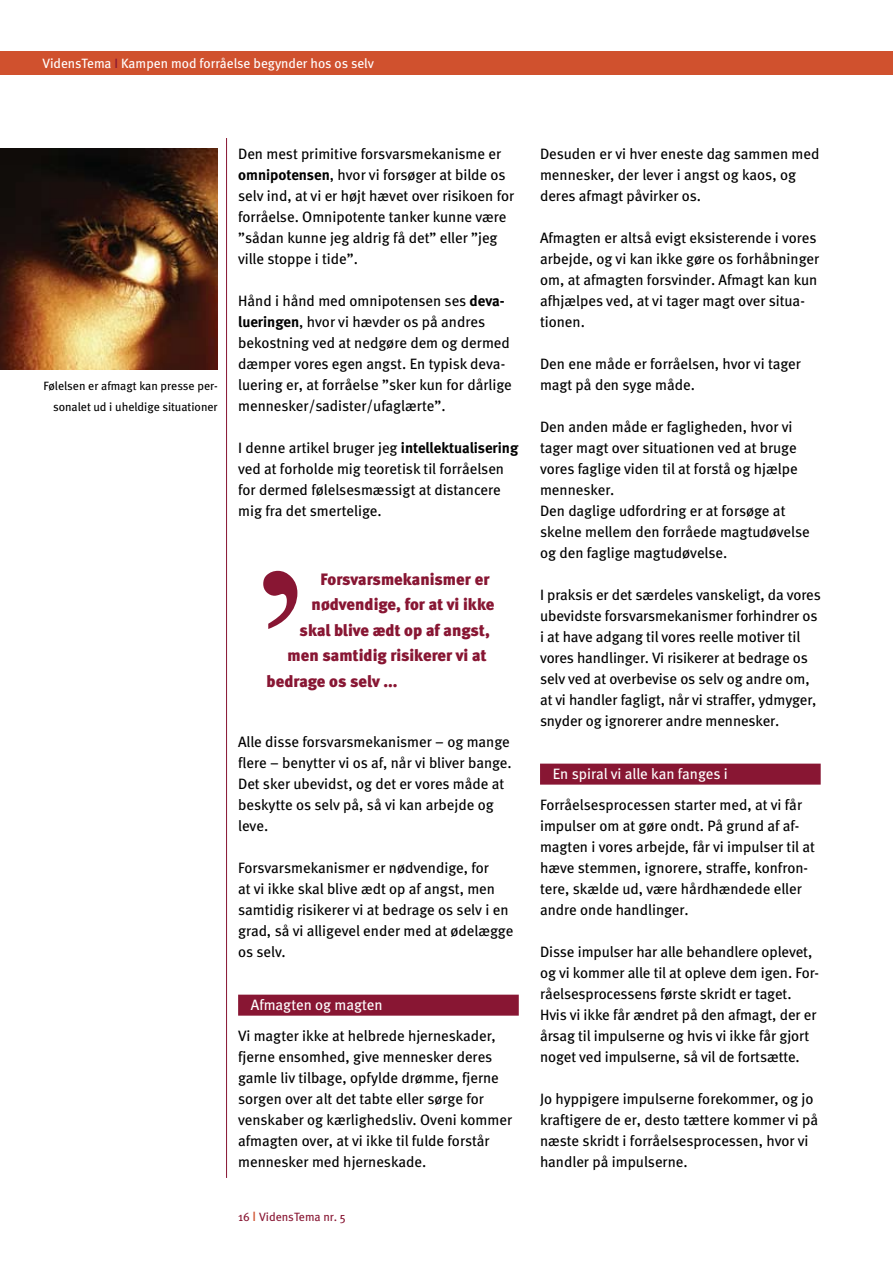
<style>
.page{position:relative;width:893px;height:1263px;background:#fff}
.page>*{position:absolute;margin:0;border:0;box-sizing:border-box;transform-origin:0 0}
.t1{font:900 16.5px "Meta";color:#881633}
.t2{font:15px/21px "Meta";color:#000}
.t3{font:15px "Meta";letter-spacing:-.005em;color:#fff}
.t4{font:13.5px "Meta";color:#fff}
.t5{font:12px/21px "Meta";color:#000;text-align:right}
.t6{font:12px "Meta";color:#881633}
.s1{color:#881633}
.s2{font-weight:700}
.s3{font-size:13.5px;color:#d0512e}
</style>
<div class="page">
<hr style="left:226px;top:138px;width:1px;height:1040px;background:#881633">
<div style="left:0;top:51px;width:893px;height:24px;background:#d0512e"></div>
<div style="left:238px;top:995px;width:281px;height:21px;background:#881633"></div>
<div style="left:540px;top:764px;width:281px;height:21px;background:#881633"></div>
<img style="left:0;top:149px;width:218px;height:220px">
<svg style="left:263px;top:571px;width:34px;height:58px"></svg>
<p class="t4" style="left:43px;top:55px;width:333px">VidensTema <span class="s1">I</span> Kampen mod forråelse begynder hos os selv</p>
<p class="t5" style="left:43px;top:375px;width:176px">Følelsen er afmagt kan presse per&shy;sonalet ud i uheldige situationer</p>
<p class="t2" style="left:238px;top:143px;width:278px">Den mest primitive forsvarsmekanisme er <span class="s2">omnipotensen</span>, hvor vi forsøger at bilde os selv ind, at vi er højt hævet over risikoen for forråelse. Omnipotente tanker kunne være ”sådan kunne jeg aldrig få det” eller ”jeg ville stoppe i tide”.</p>
<p class="t2" style="left:238px;top:290px;width:275px">Hånd i hånd med omnipotensen ses <span class="s2">deva&shy;lueringen</span>, hvor vi hævder os på andres bekostning ved at nedgøre dem og dermed dæmper vores egen angst. En typisk deva&shy;luering er, at forråelse ”sker kun for dårlige mennesker/sadister/ufaglærte”.</p>
<p class="t2" style="left:238px;top:437px;width:282px">I denne artikel bruger jeg <span class="s2">intellektualisering </span>ved at forholde mig teoretisk til forråelsen for dermed følelsesmæssigt at distancere mig fra det smertelige.</p>
<p class="t1" style="left:321px;top:569px;width:170px">Forsvarsmekanismer er</p>
<p class="t1" style="left:312px;top:595px;width:184px">nødvendige, for at vi ikke</p>
<p class="t1" style="left:300px;top:620px;width:192px">skal blive ædt op af angst,</p>
<p class="t1" style="left:288px;top:646px;width:201px">men samtidig risikerer vi at</p>
<p class="t1" style="left:267px;top:671px;width:132px">bedrage os selv ...</p>
<p class="t2" style="left:238px;top:731px;width:275px">Alle disse forsvarsmekanismer – og mange flere – benytter vi os af, når vi bliver bange.<br>Det sker ubevidst, og det er vores måde at beskytte os selv på, så vi kan arbejde og leve.</p>
<p class="t2" style="left:238px;top:857px;width:277px">Forsvarsmekanismer er nødvendige, for<br>at vi ikke skal blive ædt op af angst, men samtidig risikerer vi at bedrage os selv i en grad, så vi alligevel ender med at ødelægge os selv.</p>
<p class="t3" style="left:251px;top:996px;width:133px">Afmagten og magten</p>
<p class="t2" style="left:238px;top:1025px;width:275px">Vi magter ikke at helbrede hjerneskader, fjerne ensomhed, give mennesker deres gamle liv tilbage, opfylde drømme, fjerne sorgen over alt det tabte eller sørge for venskaber og kærlighedsliv. Oveni kommer afmagten over, at vi ikke til fulde forstår mennesker med hjerneskade.</p>
<p class="t6" style="left:238px;top:1210px;width:109px">16 <span class="s3">I</span> VidensTema nr. 5</p>
<p class="t2" style="left:540px;top:143px;width:281px">Desuden er vi hver eneste dag sammen med mennesker, der lever i angst og kaos, og deres afmagt påvirker os.</p>
<p class="t2" style="left:540px;top:227px;width:281px">Afmagten er altså evigt eksisterende i vores arbejde, og vi kan ikke gøre os forhåbninger om, at afmagten forsvinder. Afmagt kan kun afhjælpes ved, at vi tager magt over situa&shy;tionen.</p>
<p class="t2" style="left:540px;top:353px;width:262px">Den ene måde er forråelsen, hvor vi tager magt på den syge måde.</p>
<p class="t2" style="left:540px;top:416px;width:271px">Den anden måde er fagligheden, hvor vi tager magt over situationen ved at bruge vores faglige viden til at forstå og hjælpe mennesker.<br>Den daglige udfordring er at forsøge at skelne mellem den forråede magtudøvelse og den faglige magtudøvelse.</p>
<p class="t2" style="left:540px;top:584px;width:282px">I praksis er det særdeles vanskeligt, da vores ubevidste forsvarsmekanismer forhindrer os i at have adgang til vores reelle motiver til vores handlinger. Vi risikerer at bedrage os selv ved at overbevise os selv og andre om, at vi handler fagligt, når vi straffer, ydmyger, snyder og ignorerer andre mennesker.</p>
<p class="t3" style="left:553px;top:765px;width:176px">En spiral vi alle kan fanges i</p>
<p class="t2" style="left:540px;top:794px;width:276px">Forråelsesprocessen starter med, at vi får impulser om at gøre ondt. På grund af af&shy;magten i vores arbejde, får vi impulser til at hæve stemmen, ignorere, straffe, konfron&shy;tere, skælde ud, være hårdhændede eller andre onde handlinger.</p>
<p class="t2" style="left:540px;top:941px;width:281px">Disse impulser har alle behandlere oplevet, og vi kommer alle til at opleve dem igen. For&shy;råelsesprocessens første skridt er taget.<br>Hvis vi ikke får ændret på den afmagt, der er årsag til impulserne og hvis vi ikke får gjort noget ved impulserne, så vil de fortsætte.</p>
<p class="t2" style="left:540px;top:1088px;width:280px">Jo hyppigere impulserne forekommer, og jo kraftigere de er, desto tættere kommer vi på næste skridt i forråelsesprocessen, hvor vi handler på impulserne.</p>
</div>
